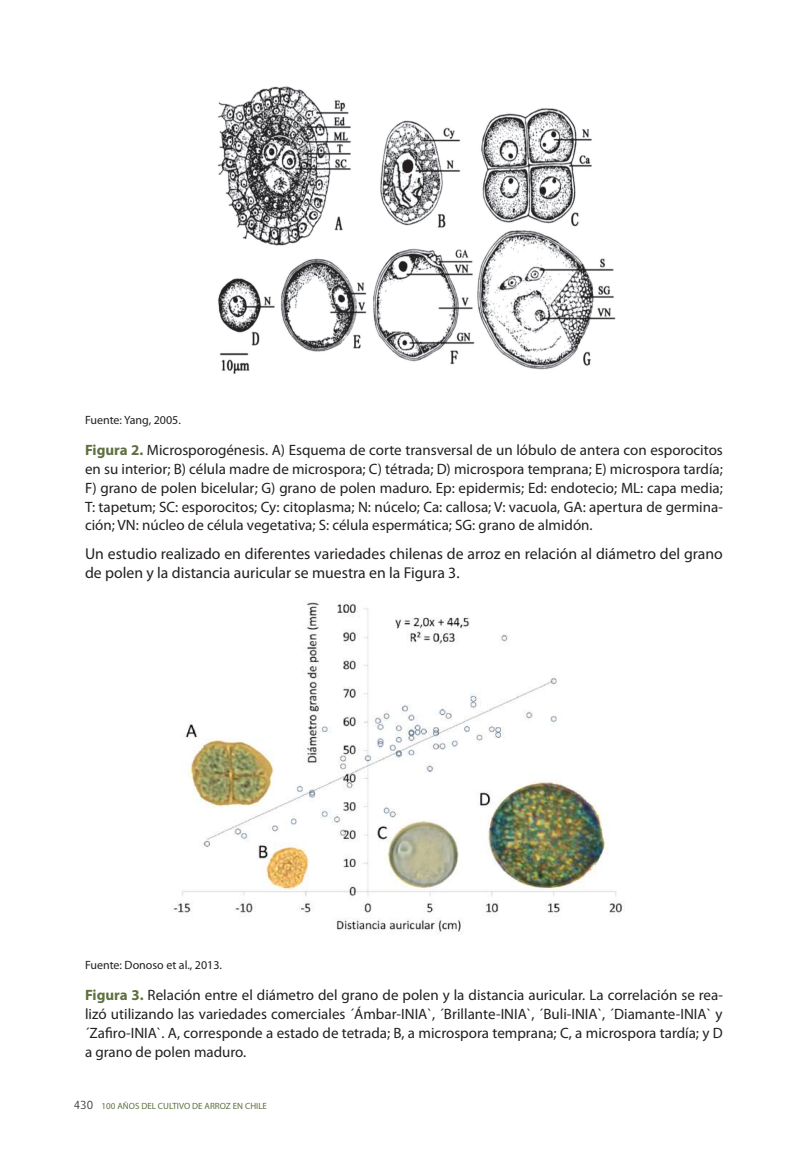
<style>
.page{position:relative;width:808px;height:1149px;background:#fff}
.page>*{position:absolute;margin:0;border:0;box-sizing:border-box;transform-origin:0 0}
.t1{font:15.75px/18.9px "Myriad Pro";color:#231f20}
.t2{font:15px/18.9px "Myriad Pro";color:#231f20;text-align:justify}
.t3{font:12px "Myriad Pro";color:#231f20}
.t4{font:9px "Myriad Pro";color:#5f7040}
.s1{font-weight:700;color:#5f7040}
.s2{font-family:"gob CL";font-size:12px;color:#3e3e3f}
</style>
<div class="page">
<img style="left:170px;top:601px;width:455px;height:334px">
<img style="left:217px;top:86px;width:399px;height:289px">
<p class="t3" style="left:85px;top:412px;width:97px">Fuente: Yang, 2005.</p>
<p class="t2" style="left:85px;top:440px;width:639px"><span class="s1">Figura 2.</span> Microsporogénesis. A) Esquema de corte transversal de un lóbulo de antera con esporocitos en su interior; B) célula madre de microspora; C) tétrada; D) microspora temprana; E) microspora tardía; F) grano de polen bicelular; G) grano de polen maduro. Ep: epidermis; Ed: endotecio; ML: capa media; T: tapetum; SC: esporocitos; Cy: citoplasma; N: núcelo; Ca: callosa; V: vacuola, GA: apertura de germina&shy;ción; VN: núcleo de célula vegetativa; S: célula espermática; SG: grano de almidón.</p>
<p class="t1" style="left:85px;top:544px;width:639px">Un estudio realizado en diferentes variedades chilenas de arroz en relación al diámetro del grano de polen y la distancia auricular se muestra en la Figura 3.</p>
<p class="t3" style="left:85px;top:957px;width:139px">Fuente: Donoso et al., 2013.</p>
<p class="t2" style="left:85px;top:984px;width:639px"><span class="s1">Figura 3.</span> Relación entre el diámetro del grano de polen y la distancia auricular. La correlación se rea&shy;lizó utilizando las variedades comerciales ´Ámbar-INIA`, ´Brillante-INIA`, ´Buli-INIA`, ´Diamante-INIA` y ´Zafiro-INIA`. A, corresponde a estado de tetrada; B, a microspora temprana; C, a microspora tardía; y D a grano de polen maduro.</p>
<p class="t4" style="left:74px;top:1099px;width:195px"><span class="s2">430</span> 100 AÑOS DEL CULTIVO DE ARROZ EN CHILE</p>
</div>
